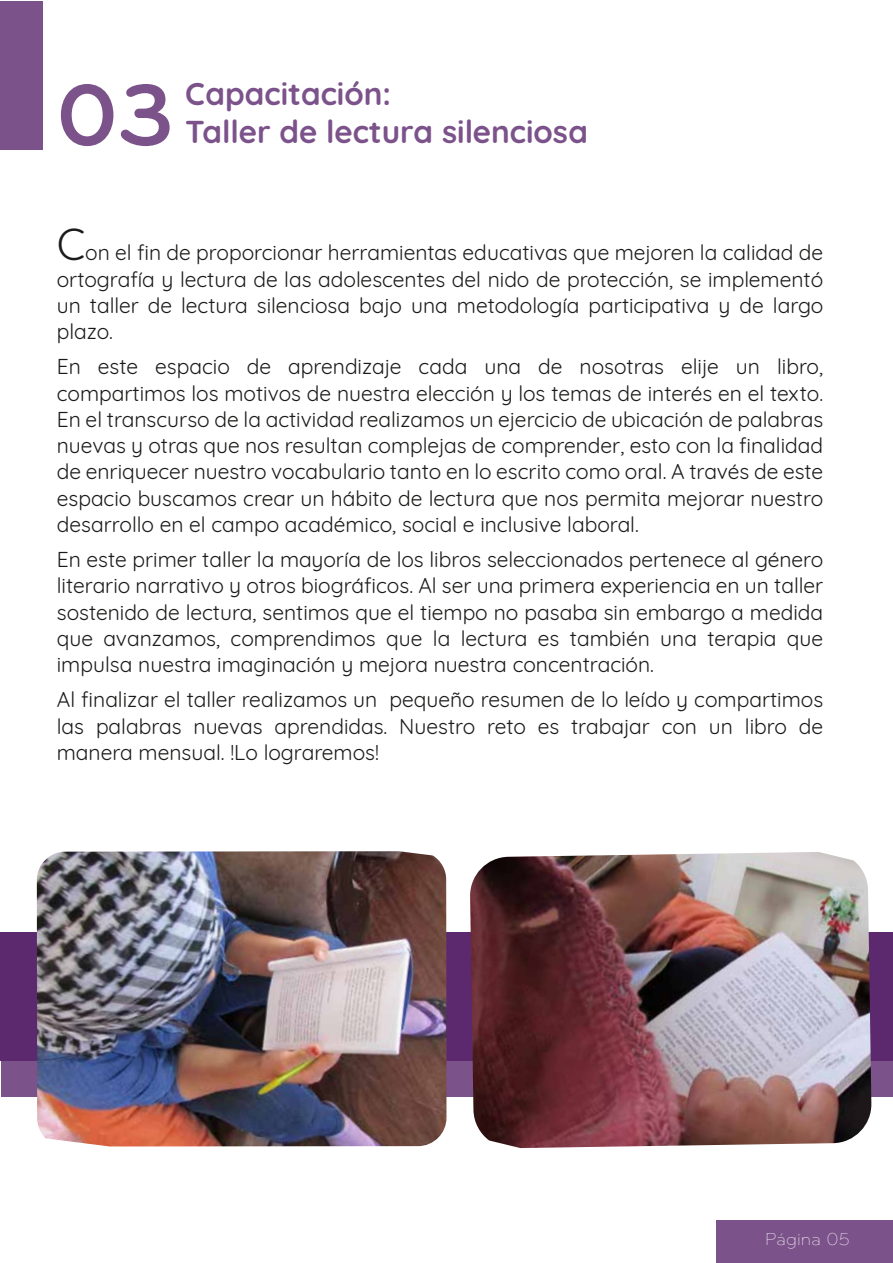
<style>
.page{position:relative;width:893px;height:1263px;background:#fff}
.page>*{position:absolute;margin:0;border:0;box-sizing:border-box;transform-origin:0 0}
.t1{font:700 90px "Bryant Pro";color:#5c296f}
.t2{font:700 31.5px/37.8px "Quicksand";color:#5c296f}
.t3{font:21px/26.2px "Quicksand";color:#1c1b1a;text-align:justify}
.t4{font:300 18px "Bryant Pro";color:#fff}
.s1{font-size:43.5px}
</style>
<div class="page">
<div style="left:2px;top:969px;width:891px;height:128px;background:#7b528a"></div>
<div style="left:0;top:933px;width:893px;height:128px;background:#5c296f"></div>
<div style="left:0;top:1px;width:43px;height:148px;background:#7b528a"></div>
<div style="left:716px;top:1220px;width:177px;height:42px;background:#7b528a"></div>
<img style="left:37px;top:851px;width:409px;height:295px">
<img style="left:470px;top:852px;width:402px;height:296px">
<h1 class="t1" style="left:57px;top:59px;width:119px">03</h1>
<h2 class="t2" style="left:186px;top:72px;width:404px">Capacitación:<br>Taller de lectura silenciosa</h2>
<p class="t3" style="left:57px;top:238px;width:768px"><span class="s1">C</span>on el fin de proporcionar herramientas educativas que mejoren la calidad de ortografía y lectura de las adolescentes del nido de protección, se implementó un taller de lectura silenciosa bajo una metodología participativa y de largo plazo.</p>
<p class="t3" style="left:57px;top:352px;width:768px">En este espacio de aprendizaje cada una de nosotras elije un libro, compartimos los motivos de nuestra elección y los temas de interés en el texto.<br>En el transcurso de la actividad realizamos un ejercicio de ubicación de palabras nuevas y otras que nos resultan complejas de comprender, esto con la finalidad de enriquecer nuestro vocabulario tanto en lo escrito como oral. A través de este espacio buscamos crear un hábito de lectura que nos permita mejorar nuestro desarrollo en el campo académico, social e inclusive laboral.</p>
<p class="t3" style="left:57px;top:544px;width:768px">En este primer taller la mayoría de los libros seleccionados pertenece al género literario narrativo y otros biográficos. Al ser una primera experiencia en un taller sostenido de lectura, sentimos que el tiempo no pasaba sin embargo a medida que avanzamos, comprendimos que la lectura es también una terapia que impulsa nuestra imaginación y mejora nuestra concentración.</p>
<p class="t3" style="left:57px;top:685px;width:768px">Al finalizar el taller realizamos un pequeño resumen de lo leído y compartimos las palabras nuevas aprendidas. Nuestro reto es trabajar con un libro de manera mensual. !Lo lograremos!</p>
<p class="t4" style="left:826px;top:1229px;width:25px">05</p>
<p class="t4" style="left:766px;top:1229px;width:74px">Página 9</p>
<p class="t4" style="left:769px;top:1232px;width:74px">Página 5</p>
</div>
